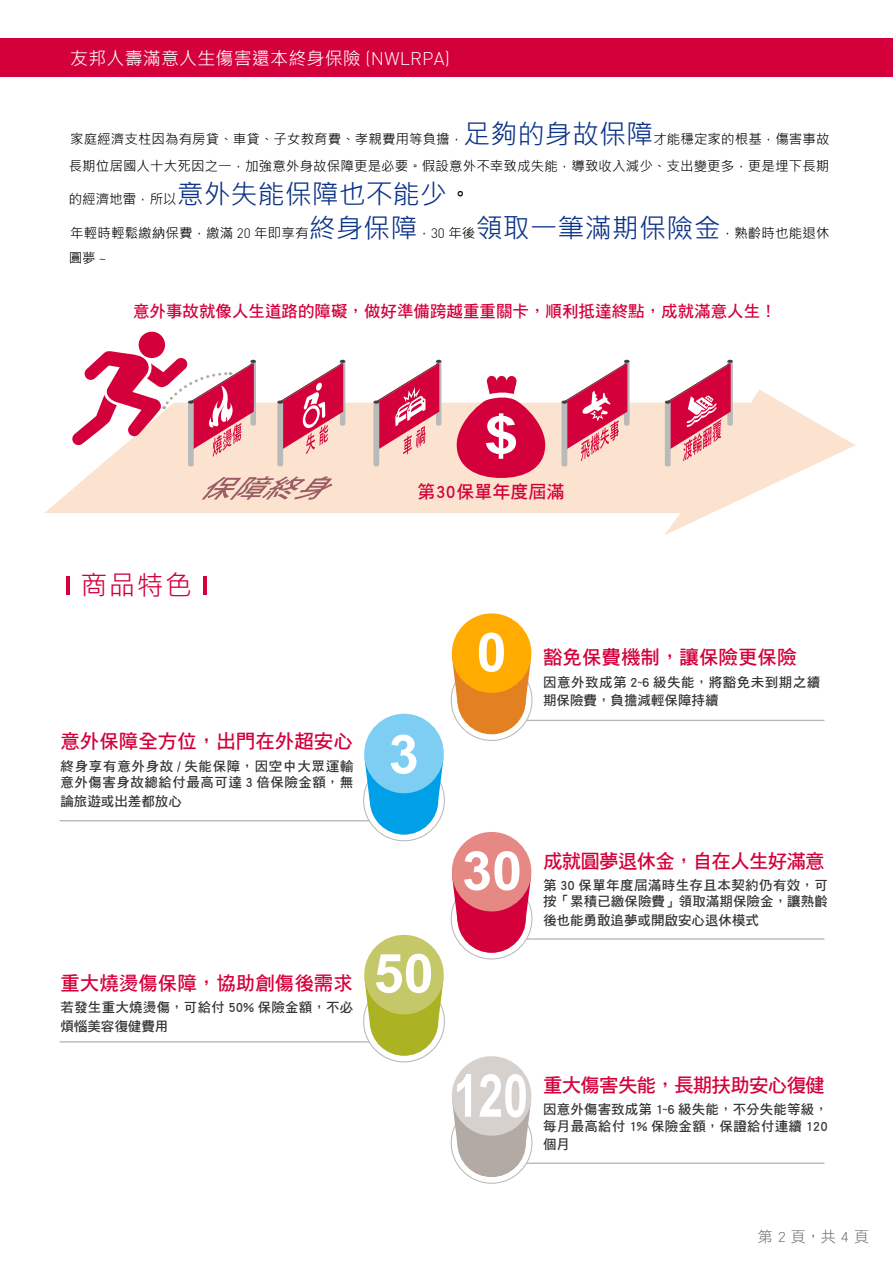
<style>
.page{position:relative;width:893px;height:1263px;background:#fff}
.page>*{position:absolute;margin:0;border:0;box-sizing:border-box;transform-origin:0 0}
.t1{font:700 54px "Arial";color:#fff}
.t2{font:27px "Microsoft Jheng Hei";color:#0c3388}
.t3{font:27px "Microsoft Jheng Hei";color:#d4003b}
.t4{font:19.5px "DF Hei Std W7";color:#d4003b}
.t5{font:19.5px "DF Hei Std W7";letter-spacing:-.04em;color:#d4003b}
.t6{font:18px "Microsoft Jheng Hei";letter-spacing:.01em;color:#fff}
.t7{font:18px "DF Hei Std W7";color:#d4003b}
.t8{font:16.5px "DF Hei Std W7";color:#d4003b}
.t9{font:15px "DF Hei Std W3";color:#666464}
.t10{font:13.5px/27.8px "Microsoft Jheng Hei";letter-spacing:.005em;color:#000}
.t11{font:13.5px/16.2px "DF Hei Std W7";letter-spacing:.02em;color:#333}
.t12{font:13.5px/16.2px "DF Hei Std W7";letter-spacing:.045em;color:#333}
.t13{font:13.5px/18.5px "DF Hei Std W7";letter-spacing:.04em;color:#333}
.t14{font:13.5px "DF Hei Std W7";color:#333}
.s1{font-family:"DIN";font-weight:300}
.s2{font-size:27px;color:#0c3388}
.s3{font-size:13.5px;color:#000}
.s4{color:#000}
</style>
<div class="page">
<div style="left:0;top:38px;width:893px;height:38px;background:#d4003b"></div>
<hr style="left:204px;top:576px;width:3px;height:19px;background:#d4003b">
<hr style="left:66px;top:576px;width:4px;height:19px;background:#d4003b">
<svg style="left:451px;top:657px;width:81px;height:84px"></svg>
<div style="left:452px;top:613px;width:79px;height:80px;background:#ffab00;border-radius:50%"></div>
<svg style="left:451px;top:875px;width:81px;height:84px"></svg>
<div style="left:452px;top:832px;width:79px;height:79px;background:#e68883;border-radius:50%"></div>
<div style="left:452px;top:1056px;width:79px;height:80px;background:#d7d1cd;border-radius:50%"></div>
<svg style="left:363px;top:760px;width:82px;height:81px"></svg>
<div style="left:364px;top:714px;width:80px;height:79px;background:#7ecef4;border-radius:50%"></div>
<svg style="left:363px;top:981px;width:82px;height:81px"></svg>
<div style="left:364px;top:935px;width:80px;height:79px;background:#c5c868;border-radius:50%"></div>
<hr style="left:526px;top:720px;width:298px;height:1px;background:#b5b6b6">
<hr style="left:526px;top:938px;width:298px;height:2px;background:#b5b6b6">
<hr style="left:526px;top:1162px;width:298px;height:2px;background:#b5b6b6">
<hr style="left:60px;top:820px;width:309px;height:1px;background:#b5b6b6">
<hr style="left:60px;top:1041px;width:309px;height:1px;background:#b5b6b6">
<svg style="left:451px;top:1074px;width:81px;height:110px"></svg>
<svg style="left:45px;top:390px;width:810px;height:145px;fill:#fce3cf"></svg>
<svg style="left:202px;top:476px;width:130px;height:24px;background:#d7b0a6"></svg>
<svg style="left:561px;top:360px;width:68px;height:106px"></svg>
<svg style="left:665px;top:360px;width:68px;height:106px"></svg>
<svg style="left:277px;top:360px;width:68px;height:106px"></svg>
<svg style="left:373px;top:360px;width:68px;height:106px"></svg>
<div style="left:139px;top:332px;width:26px;height:26px;background:#d4003b;border-radius:50%"></div>
<svg style="left:72px;top:351px;width:184px;height:115px"></svg>
<svg style="left:457px;top:376px;width:88px;height:102px"></svg>
<h3 class="t6" style="left:70px;top:47px;width:381px">友邦人壽滿意人生傷害還本終身保險 <span class="s1">(NWLRPA)</span></h3>
<p class="t10" style="left:69px;top:125px;width:762px">家庭經濟支柱因為有房貸、車貸、子女教育費、孝親費用等負擔，<span class="s2">足夠的身故保障</span>才能穩定家的根基，傷害事故長期位居國人十大死因之一，加強意外身故保障更是必要。假設意外不幸致成失能，導致收入減少、支出變更多，更是埋下長期</p>
<h2 class="t2" style="left:69px;top:177px;width:407px"><span class="s3">的經濟地雷，所以</span>意外失能保障也不能少<span class="s4">。</span></h2>
<p class="t10" style="left:69px;top:220px;width:762px;line-height:25.7px">年輕時輕鬆繳納保費，繳滿 <span class="s1">20</span> 年即享有<span class="s2">終身保障</span>，<span class="s1">30</span> 年後<span class="s2">領取一筆滿期保險金</span>，熟齡時也能退休圓夢 <span class="s1">~</span></p>
<p class="t8" style="left:133px;top:302px;width:645px">意外事故就像人生道路的障礙，做好準備跨越重重關卡，順利抵達終點，成就滿意人生！</p>
<h3 class="t7" style="left:417px;top:481px;width:149px">第30保單年度屆滿</h3>
<h2 class="t3" style="left:80px;top:568px;width:113px">商品特色</h2>
<h3 class="t4" style="left:60px;top:731px;width:294px">意外保障全方位，出門在外超安心</h3>
<p class="t12" style="left:60px;top:758px;width:295px">終身享有意外身故 / 失能保障，因空中大眾運輸意外傷害身故總給付最高可達 3 倍保險金額，無</p>
<p class="t14" style="left:60px;top:793px;width:123px">論旅遊或出差都放心</p>
<h1 class="t1" style="left:389px;top:716px;width:32px">3</h1>
<h3 class="t4" style="left:60px;top:972px;width:294px">重大燒燙傷保障，協助創傷後需求</h3>
<p class="t11" style="left:60px;top:998px;width:294px;line-height:18.5px">若發生重大燒燙傷，可給付 50% 保險金額，不必煩惱美容復健費用</p>
<h1 class="t1" style="left:374px;top:935px;width:62px">50</h1>
<h1 class="t1" style="left:477px;top:614px;width:32px">0</h1>
<h3 class="t4" style="left:543px;top:647px;width:255px">豁免保費機制，讓保險更保險</h3>
<p class="t13" style="left:543px;top:672px;width:279px">因意外致成第 2~6 級失能，將豁免未到期之續期保險費，負擔減輕保障持續</p>
<h1 class="t1" style="left:462px;top:833px;width:62px">30</h1>
<h3 class="t5" style="left:543px;top:850px;width:283px">成就圓夢退休金，自在人生好滿意</h3>
<p class="t11" style="left:543px;top:877px;width:286px">第 30 保單年度屆滿時生存且本契約仍有效，可按「累積已繳保險費」領取滿期保險金，讓熟齡</p>
<p class="t14" style="left:543px;top:912px;width:217px">後也能勇敢追夢或開啟安心退休模式</p>
<h3 class="t5" style="left:543px;top:1074px;width:283px">重大傷害失能，長期扶助安心復健</h3>
<p class="t11" style="left:543px;top:1101px;width:286px">因意外傷害致成第 1~6 級失能，不分失能等級，每月最高給付 1% 保險金額，保證給付連續 120</p>
<p class="t11" style="left:543px;top:1136px;width:28px">個月</p>
<p class="t9" style="left:758px;top:1228px;width:113px">第 2 頁，共 4 頁</p>
</div>
